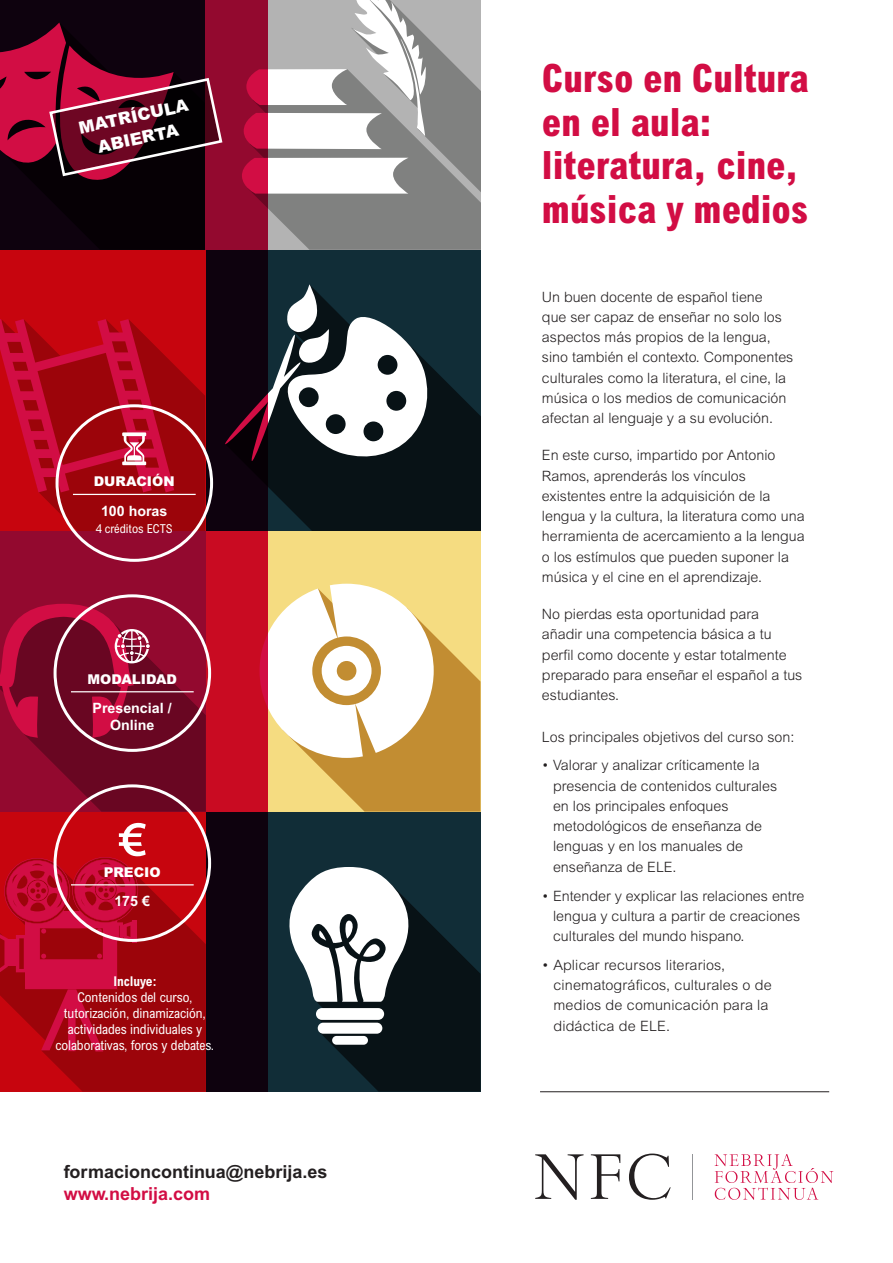
<style>
.page{position:relative;width:893px;height:1263px;background:#fff}
.page>*{position:absolute;margin:0;border:0;box-sizing:border-box;transform-origin:0 0}
.TITULAR{font:800 condensed 39px/43.5px "Arial MT Pro";color:#d20d44}
.Web{font:700 18px "Arial MT Pro";color:#231f20}
.Web-2{font:700 18px "Arial MT Pro";color:#d20d44}
.GRAL_LADILLO_iconos{font:900 16.95px/22.5px "Arial MT Pro";color:#fff;text-align:center}
.t1{font:300 14.25px/20.2px "Arial MT Pro";color:#231f20}
.t2{font:700 14.25px/17.1px "Arial MT Pro";color:#fff;text-align:center}
.t3{font:condensed 13.5px/16.2px "Arial MT Pro";color:#fff;text-align:center}
.GRAL_LADILLO_iconos-2{font:900 13.5px "Arial MT Pro";color:#fff}
.t4{font:condensed 12.3px "Arial MT Pro";color:#fff}
.s1{font-weight:700}
</style>
<div class="page">
<div style="left:205px;top:250px;width:275px;height:281px;background:#112d37"></div>
<svg style="left:268px;top:0;width:212px;height:250px;background:#8b8c8b"></svg>
<svg style="left:268px;top:0;width:158px;height:194px"></svg>
<svg style="left:268px;top:374px;width:212px;height:157px;background:#081419"></svg>
<svg style="left:268px;top:284px;width:170px;height:184px"></svg>
<div style="left:206px;top:531px;width:274px;height:280px;background:#f5dc81"></div>
<div style="left:206px;top:811px;width:274px;height:280px;background:#112d37"></div>
<svg style="left:289px;top:867px;width:191px;height:224px"></svg>
<svg style="left:268px;top:584px;width:212px;height:227px"></svg>
<svg style="left:0;top:0;width:268px;height:1091px;background:#700616"></svg>
<hr style="left:540px;top:1091px;width:289px;height:1px;background:#231f20">
<svg style="left:0;top:558px;width:206px;height:253px;background:#8a1334"></svg>
<hr style="left:71px;top:691px;width:123px;height:1px;background:#fff">
<hr style="left:71px;top:884px;width:123px;height:1px;background:#fff">
<svg style="left:0;top:823px;width:146px;height:228px;background:#bb0e25"></svg>
<hr style="left:692px;top:1154px;width:1px;height:45px;background:#939598">
<svg style="left:715px;top:1154px;width:118px;height:46px"></svg>
<svg style="left:535px;top:1153px;width:136px;height:47px"></svg>
<svg style="left:0;top:319px;width:205px;height:212px;background:#b30d1d"></svg>
<hr style="left:73px;top:494px;width:123px;height:1px;background:#fff">
<svg style="left:0;top:23px;width:224px;height:167px;background:#5b0d25"></svg>
<p class="GRAL_LADILLO_iconos" style="left:77px;top:117px;width:113px;rotate:-12deg">MATRÍCULA<br>ABIERTA</p>
<p class="GRAL_LADILLO_iconos-2" style="left:94px;top:473px;width:82px">DURACIÓN</p>
<p class="t2" style="left:101px;top:503px;width:68px">100 horas</p>
<p class="t4" style="left:96px;top:521px;width:78px">4 créditos ECTS</p>
<p class="GRAL_LADILLO_iconos-2" style="left:87px;top:670px;width:91px">MODALIDAD</p>
<p class="t2" style="left:93px;top:700px;width:81px">Presencial /<br>Online</p>
<p class="GRAL_LADILLO_iconos-2" style="left:104px;top:863px;width:58px">PRECIO</p>
<p class="t2" style="left:114px;top:893px;width:37px">175 €</p>
<p class="t3" style="left:56px;top:973px;width:160px"><span class="s1">Incluye:<br></span>Contenidos del curso, tutorización, dinamización, actividades individuales y colaborativas, foros y debates.</p>
<p class="Web" style="left:64px;top:1161px;width:265px">formacioncontinua@nebrija.es</p>
<p class="Web-2" style="left:64px;top:1183px;width:148px">www.nebrija.com</p>
<p class="TITULAR" style="left:542px;top:58px;width:268px">Curso en Cultura en el aula: literatura, cine, música y medios</p>
<p class="t1" style="left:542px;top:287px;width:253px">Un buen docente de español tiene<br>que ser capaz de enseñar no solo los aspectos más propios de la lengua, sino también el contexto. Componentes culturales como la literatura, el cine, la música o los medios de comunicación afectan al lenguaje y a su evolución.</p>
<p class="t1" style="left:542px;top:446px;width:264px">En este curso, impartido por Antonio Ramos, aprenderás los vínculos existentes entre la adquisición de la lengua y la cultura, la literatura como una herramienta de acercamiento a la lengua o los estímulos que pueden suponer la música y el cine en el aprendizaje.</p>
<p class="t1" style="left:542px;top:604px;width:262px">No pierdas esta oportunidad para añadir una competencia básica a tu perfil como docente y estar totalmente preparado para enseñar el español a tus estudiantes.</p>
<p class="t1" style="left:542px;top:727px;width:254px">Los principales objetivos del curso son:</p>
<p class="t1" style="left:553px;top:756px;width:226px;text-indent:-11px">• Valorar y analizar críticamente la presencia de contenidos culturales en los principales enfoques metodológicos de enseñanza de lenguas y en los manuales de enseñanza de ELE.</p>
<p class="t1" style="left:553px;top:886px;width:253px;text-indent:-11px">• Entender y explicar las relaciones entre lengua y cultura a partir de creaciones culturales del mundo hispano.</p>
<p class="t1" style="left:553px;top:955px;width:220px;text-indent:-11px">• Aplicar recursos literarios, cinematográficos, culturales o de medios de comunicación para la didáctica de ELE.</p>
</div>
